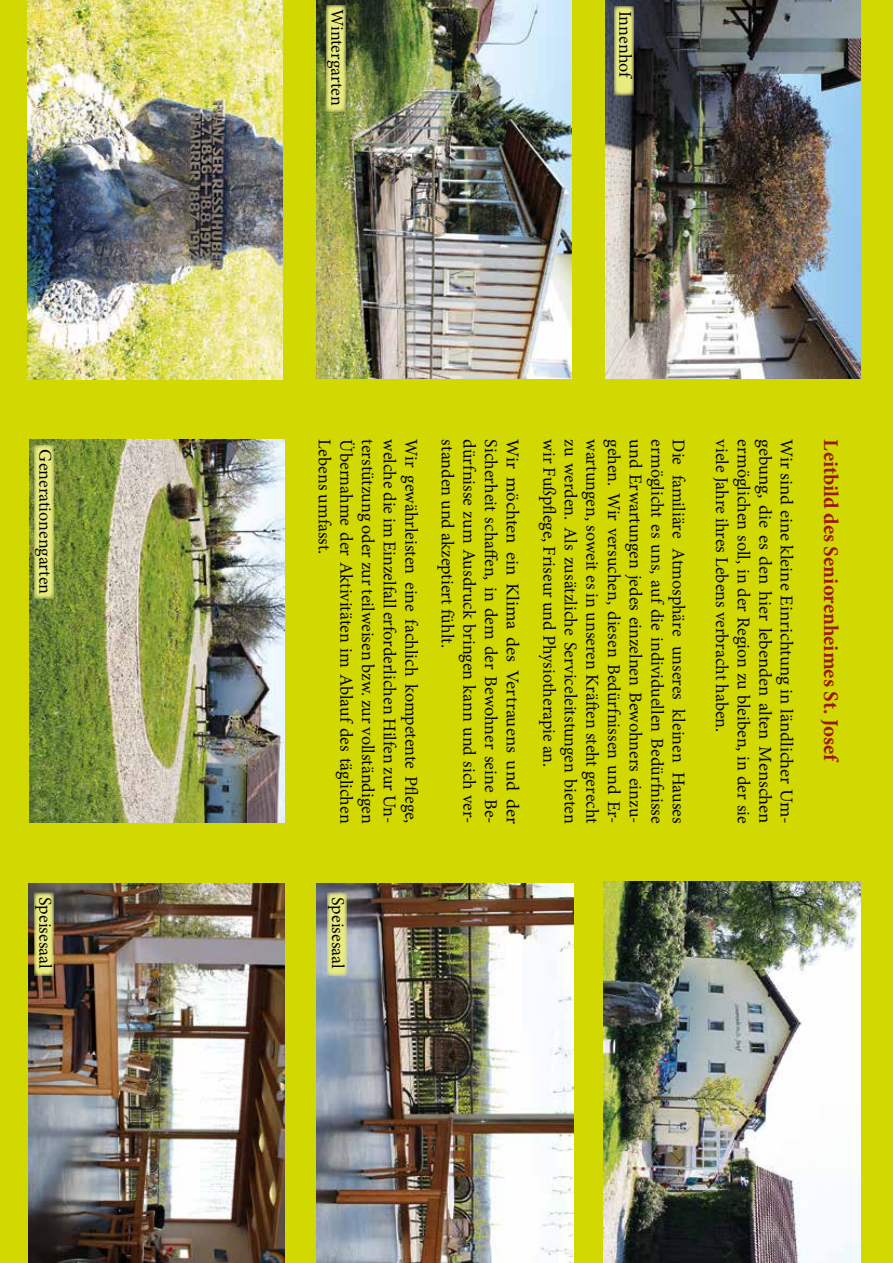
<style>
.page{position:relative;width:893px;height:1263px;background:#d2d802}
.page>*{position:absolute;margin:0;border:0;box-sizing:border-box;transform-origin:0 0}
.t1{font:700 21px "Minion Pro";color:#9a1915}
.t2{font:18px "Minion Pro";color:#000}
.t3{font:18px "Minion Pro";color:#000;scale:1.04 1}
.t4{font:18px "Minion Pro";color:#000;scale:1.05 1}
</style>
<div class="page">
<img style="left:29px;top:439px;width:255px;height:383px">
<img style="left:316px;top:0;width:256px;height:378px">
<img style="left:27px;top:0;width:255px;height:380px">
<img style="left:606px;top:0;width:255px;height:378px">
<img style="left:603px;top:881px;width:258px;height:382px">
<img style="left:28px;top:883px;width:256px;height:380px">
<img style="left:316px;top:883px;width:258px;height:380px">
<svg style="left:34px;top:445px;width:20px;height:153px;background:#dce079"></svg>
<svg style="left:34px;top:893px;width:20px;height:83px;background:#d7d777"></svg>
<svg style="left:326px;top:5px;width:20px;height:107px;background:#d8db77"></svg>
<svg style="left:614px;top:6px;width:20px;height:90px;background:#d3d679"></svg>
<svg style="left:327px;top:893px;width:20px;height:83px;background:#dee084"></svg>
<p class="t2" style="left:57px;top:449px;width:146px;rotate:90deg">Generationengarten</p>
<p class="t2" style="left:57px;top:897px;width:73px;rotate:90deg">Speisesaal</p>
<p class="t2" style="left:349px;top:9px;width:98px;rotate:90deg">Wintergarten</p>
<p class="t2" style="left:637px;top:11px;width:70px;rotate:90deg">Innenhof</p>
<p class="t2" style="left:337px;top:439px;width:116px;rotate:90deg">Lebens umfasst.</p>
<p class="t2" style="left:358px;top:439px;width:386px;rotate:90deg">Übernahme der Aktivitäten im Ablauf des täglichen</p>
<p class="t2" style="left:380px;top:439px;width:386px;rotate:90deg">terstützung oder zur teilweisen bzw. zur vollständigen</p>
<p class="t2" style="left:648px;top:439px;width:386px;rotate:90deg">und Erwartungen jedes einzelnen Bewohners einzu-</p>
<p class="t2" style="left:669px;top:439px;width:386px;rotate:90deg">ermöglicht es uns, auf die individuellen Bedürfnisse</p>
<p class="t2" style="left:691px;top:439px;width:386px;rotate:90deg">Die familiäre Atmosphäre unseres kleinen Hauses</p>
<p class="t2" style="left:734px;top:439px;width:294px;rotate:90deg">viele Jahre ihres Lebens verbracht haben.</p>
<p class="t2" style="left:756px;top:439px;width:386px;rotate:90deg">ermöglichen soll, in der Region zu bleiben, in der sie</p>
<p class="t3" style="left:777px;top:439px;width:371px;rotate:90deg">gebung, die es den hier lebenden alten Menschen</p>
<p class="t2" style="left:402px;top:439px;width:386px;rotate:90deg">welche die im Einzelfall erforderlichen Hilfen zur Un-</p>
<p class="t2" style="left:423px;top:439px;width:386px;rotate:90deg">Wir gewährleisten eine fachlich kompetente Pflege,</p>
<p class="t2" style="left:460px;top:439px;width:210px;rotate:90deg">standen und akzeptiert fühlt.</p>
<p class="t2" style="left:503px;top:439px;width:386px;rotate:90deg">Sicherheit schaffen, in dem der Bewohner seine Be-</p>
<p class="t4" style="left:525px;top:439px;width:367px;rotate:90deg">Wir möchten ein Klima des Vertrauens und der</p>
<p class="t2" style="left:561px;top:439px;width:329px;rotate:90deg">wir Fußpflege, Friseur und Physiotherapie an.</p>
<p class="t2" style="left:583px;top:439px;width:386px;rotate:90deg">zu werden. Als zusätzliche Serviceleitstungen bieten</p>
<p class="t2" style="left:604px;top:439px;width:386px;rotate:90deg">wartungen, soweit es in unseren Kräften steht gerecht</p>
<p class="t3" style="left:799px;top:439px;width:371px;rotate:90deg">Wir sind eine kleine Einrichtung in ländlicher Um-</p>
<p class="t1" style="left:846px;top:439px;width:325px;rotate:90deg">Leitbild des Seniorenheimes St. Josef</p>
<p class="t2" style="left:626px;top:439px;width:386px;rotate:90deg">gehen. Wir versuchen, diesen Bedürfnissen und Er-</p>
<p class="t2" style="left:481px;top:439px;width:386px;rotate:90deg">dürfnisse zum Ausdruck bringen kann und sich ver-</p>
<p class="t2" style="left:350px;top:897px;width:73px;rotate:90deg">Speisesaal</p>
</div>
